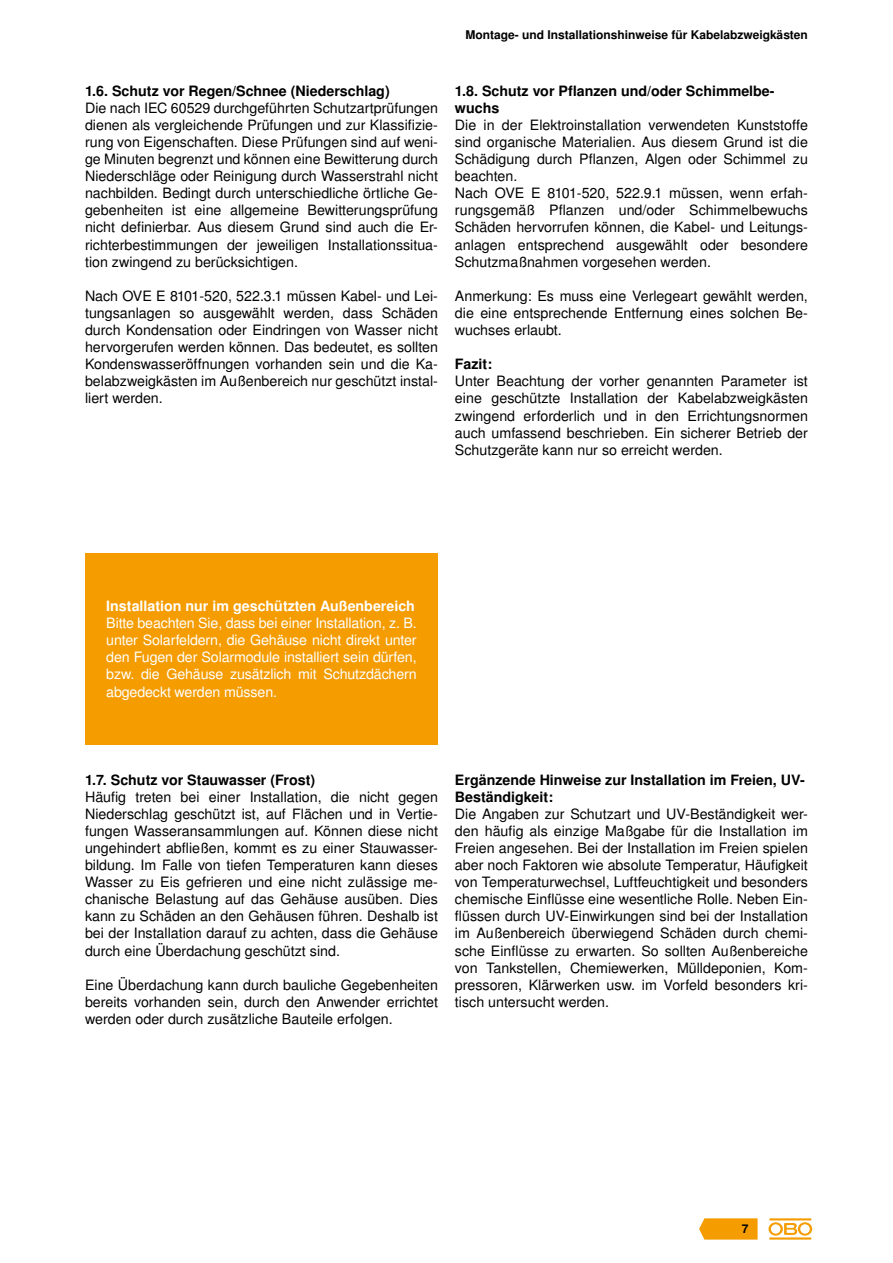
<style>
.page{position:relative;width:893px;height:1263px;background:#fff}
.page>*{position:absolute;margin:0;border:0;box-sizing:border-box;transform-origin:0 0}
.t1{font:14.25px/17.1px "Nimbus San LOT";color:#000;text-align:justify}
.t2{font:14.25px/17.1px "Nimbus San LOT";letter-spacing:-.01em;color:#fff;text-align:justify}
.t3{font:700 14.25px/17.1px "Nimbus San LOT";color:#000}
.t4{font:700 14.25px "Nimbus San LOT";color:#fff}
.t5{font:700 12px "Nimbus San LOT";color:#000}
</style>
<div class="page">
<svg style="left:699px;top:1218px;width:59px;height:21px"></svg>
<hr style="left:769px;top:1237px;width:42px;height:2px;background:#f59c00">
<svg style="left:768px;top:1222px;width:44px;height:13px"></svg>
<hr style="left:769px;top:1218px;width:42px;height:2px;background:#f59c00">
<div style="left:85px;top:553px;width:353px;height:191px;background:#f59c00"></div>
<p class="t5" style="left:465px;top:27px;width:344px">Montage- und Installationshinweise für Kabelabzweigkästen</p>
<p class="t3" style="left:85px;top:83px;width:306px">1.6. Schutz vor Regen/Schnee (Niederschlag)</p>
<p class="t1" style="left:85px;top:100px;width:354px">Die nach IEC 60529 durchgeführten Schutzartprüfungen dienen als vergleichende Prüfungen und zur Klassifizie&shy;rung von Eigenschaften. Diese Prüfungen sind auf weni&shy;ge Minuten begrenzt und können eine Bewitterung durch Niederschläge oder Reinigung durch Wasserstrahl nicht nachbilden. Bedingt durch unterschiedliche örtliche Ge&shy;gebenheiten ist eine allgemeine Bewitterungsprüfung nicht definierbar. Aus diesem Grund sind auch die Er&shy;richterbestimmungen der jeweiligen Installationssitua&shy;tion zwingend zu berücksichtigen.</p>
<p class="t1" style="left:85px;top:288px;width:354px">Nach OVE E 8101-520, 522.3.1 müssen Kabel- und Lei&shy;tungsanlagen so ausgewählt werden, dass Schäden durch Kondensation oder Eindringen von Wasser nicht hervorgerufen werden können. Das bedeutet, es sollten Kondenswasseröffnungen vorhanden sein und die Ka&shy;belabzweigkästen im Außenbereich nur geschützt instal&shy;liert werden.</p>
<p class="t3" style="left:455px;top:83px;width:321px">1.8. Schutz vor Pflanzen und/oder Schimmelbe&shy;wuchs</p>
<p class="t1" style="left:455px;top:117px;width:354px;text-align:left">Die in der Elektroinstallation verwendeten Kunststoffe sind organische Materialien. Aus diesem Grund ist die Schädigung durch Pflanzen, Algen oder Schimmel zu beachten.<br>Nach OVE E 8101-520, 522.9.1 müssen, wenn erfah&shy;rungsgemäß Pflanzen und/oder Schimmelbewuchs Schäden hervorrufen können, die Kabel- und Leitungs&shy;anlagen entsprechend ausgewählt oder besondere Schutzmaßnahmen vorgesehen werden.</p>
<p class="t1" style="left:455px;top:288px;width:354px">Anmerkung: Es muss eine Verlegeart gewählt werden, die eine entsprechende Entfernung eines solchen Be&shy;wuchses erlaubt.</p>
<p class="t3" style="left:455px;top:356px;width:39px">Fazit:</p>
<p class="t1" style="left:455px;top:373px;width:354px">Unter Beachtung der vorher genannten Parameter ist eine geschützte Installation der Kabelabzweigkästen zwingend erforderlich und in den Errichtungsnormen auch umfassend beschrieben. Ein sicherer Betrieb der Schutzgeräte kann nur so erreicht werden.</p>
<p class="t4" style="left:106px;top:597px;width:310px">Installation nur im geschützten Außenbereich</p>
<p class="t2" style="left:106px;top:615px;width:312px">Bitte beachten Sie, dass bei einer Installation, z. B. unter Solarfeldern, die Gehäuse nicht direkt unter den Fugen der Solarmodule installiert sein dürfen, bzw. die Gehäuse zusätzlich mit Schutzdächern abgedeckt werden müssen.</p>
<p class="t3" style="left:85px;top:771px;width:232px">1.7. Schutz vor Stauwasser (Frost)</p>
<p class="t1" style="left:85px;top:788px;width:354px">Häufig treten bei einer Installation, die nicht gegen Niederschlag geschützt ist, auf Flächen und in Vertie&shy;fungen Wasseransammlungen auf. Können diese nicht ungehindert abfließen, kommt es zu einer Stauwasser&shy;bildung. Im Falle von tiefen Temperaturen kann dieses Wasser zu Eis gefrieren und eine nicht zulässige me&shy;chanische Belastung auf das Gehäuse ausüben. Dies kann zu Schäden an den Gehäusen führen. Deshalb ist bei der Installation darauf zu achten, dass die Gehäuse durch eine Überdachung geschützt sind.</p>
<p class="t1" style="left:85px;top:976px;width:354px">Eine Überdachung kann durch bauliche Gegebenheiten bereits vorhanden sein, durch den Anwender errichtet werden oder durch zusätzliche Bauteile erfolgen.</p>
<p class="t3" style="left:455px;top:771px;width:351px">Ergänzende Hinweise zur Installation im Freien, UV-<br>Beständigkeit:</p>
<p class="t1" style="left:455px;top:805px;width:354px">Die Angaben zur Schutzart und UV-Beständigkeit wer&shy;den häufig als einzige Maßgabe für die Installation im Freien angesehen. Bei der Installation im Freien spielen aber noch Faktoren wie absolute Temperatur, Häufigkeit von Temperaturwechsel, Luftfeuchtigkeit und besonders chemische Einflüsse eine wesentliche Rolle. Neben Ein&shy;flüssen durch UV-Einwirkungen sind bei der Installation im Außenbereich überwiegend Schäden durch chemi&shy;sche Einflüsse zu erwarten. So sollten Außenbereiche von Tankstellen, Chemiewerken, Mülldeponien, Kom&shy;pressoren, Klärwerken usw. im Vorfeld besonders kri&shy;tisch untersucht werden.</p>
<p class="t5" style="left:742px;top:1222px;width:8px">7</p>
</div>
